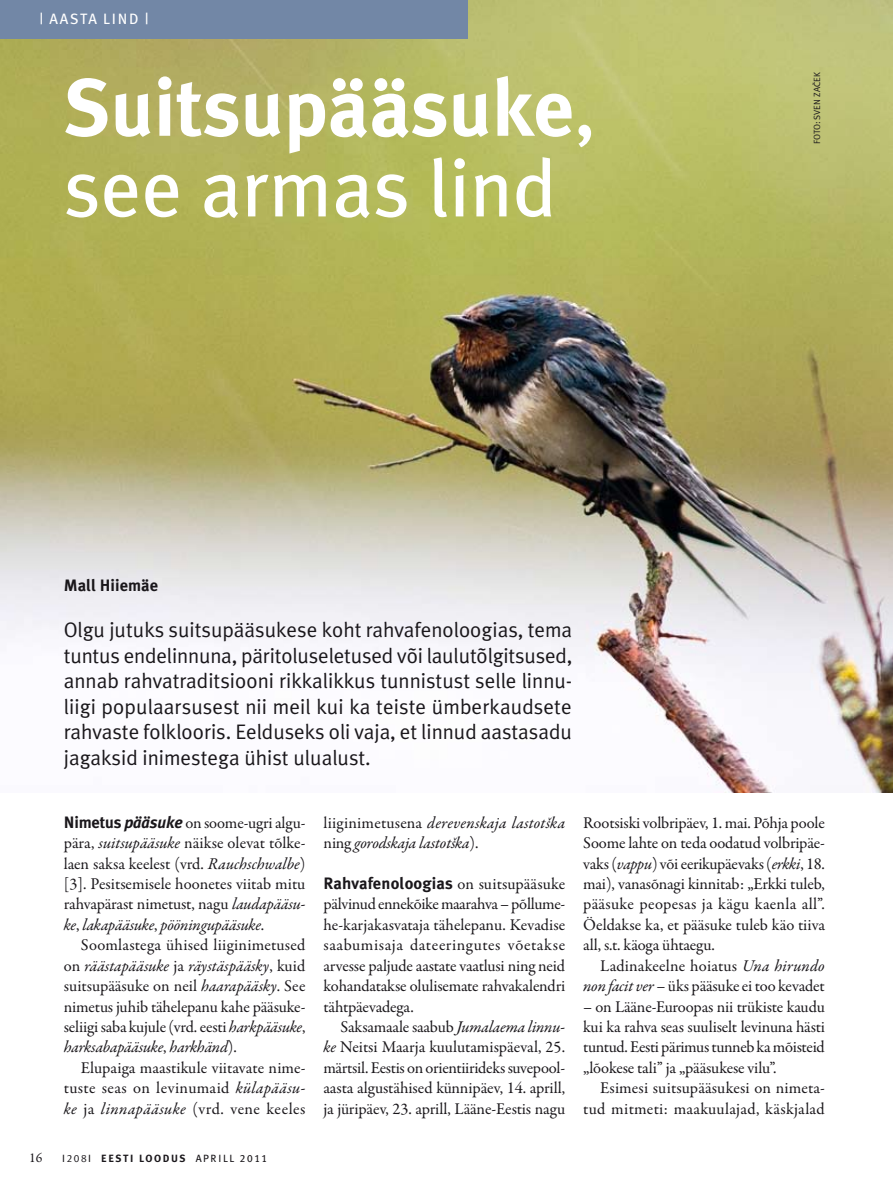
<style>
.page{position:relative;width:893px;height:1191px;background:#fff}
.page>*{position:absolute;margin:0;border:0;box-sizing:border-box;transform-origin:0 0}
.t1{font:700 80.55px/80.6px "Meta Plus";color:#fff}
.t2{font:21px/25.5px "Meta Plus Normal";color:#1a171b;text-align:justify}
.t3{font:16.5px/20.4px "Garamond Premr Pro";letter-spacing:-.005em;color:#1a171b;text-align:justify}
.t4{font:italic 16.5px/20.4px "Garamond Premr Pro";letter-spacing:-.005em;color:#1a171b}
.t5{font:700 16.5px "Meta Plus";letter-spacing:.01em;color:#1a171b}
.t6{font:15px "Meta Plus Book Caps";letter-spacing:.12em;color:#fff}
.t7{font:13.5px "Garamond Premr Pro";color:#1a171b}
.t8{font:700 10.5px "Meta Plus";letter-spacing:.15em;color:#1a171b}
.t9{font:10.5px "Meta Plus Book Caps";color:#1a171b}
.t10{font:9px "Meta Plus Normal";letter-spacing:-.005em;color:#1a171b}
.s1{font-weight:400}
.s2{font-family:"Myriad Pro"}
.s3{font-family:"Meta Plus";font-weight:700}
.s4{font-family:"Meta Plus";font-weight:700;font-style:italic}
.s5{font-style:italic}
.s6{font-family:"Meta Plus Normal Caps";font-weight:400}
.s7{font-family:"Meta Plus Book Caps";font-weight:400}
.s8{font-style:normal}
.s9{font-family:"Garamond Premr Pro";font-weight:400}
</style>
<div class="page">
<img style="left:0;top:0;width:893px;height:792px">
<div style="left:0;top:0;width:468px;height:38px;background:#7287a6"></div>
<p class="t6" style="left:40px;top:10px;width:110px">| AASTA LIND |</p>
<h1 class="t1" style="left:64px;top:67px;width:534px">Suitsupääsuke<span class="s1">, see armas lind</span></h1>
<p class="t10" style="left:812px;top:144px;width:73px;rotate:-90deg">FOTO: sven za<span class="s2">Č</span>ek</p>
<p class="t5" style="left:64px;top:575px;width:96px">Mall Hiiemäe</p>
<p class="t2" style="left:64px;top:617px;width:510px">Olgu jutuks suitsupääsukese koht rahvafenoloogias, tema tuntus endelinnuna, päritoluseletused või laulutõlgitsused, annab rahvatraditsiooni rikkalikkus tunnistust selle linnu&shy;liigi populaarsusest nii meil kui ka teiste ümberkaudsete rahvaste folklooris. Eelduseks oli vaja, et linnud aastasadu jagaksid inimestega ühist ulualust.</p>
<p class="t3" style="left:64px;top:812px;width:243px"><span class="s3">Nimetus</span> <span class="s4">pääsuke</span> on soome-ugri algu&shy;pära, <span class="s5">suitsupääsuke</span> näikse olevat tõlke&shy;laen saksa keelest (vrd. <span class="s5">Rauchschwalbe</span>) [3]. Pesitsemisele hoonetes viitab mitu rahvapärast nimetust, nagu <span class="s5">laudapääsu&shy;ke</span>, <span class="s5">lakapääsuke</span>, <span class="s5">pööningupääsuke</span>.</p>
<p class="t3" style="left:64px;top:935px;width:243px;text-indent:17px">Soomlastega ühised liiginimetused on <span class="s5">räästapääsuke</span> ja <span class="s5">räystäspääsky</span>, kuid suitsupääsuke on neil <span class="s5">haarapääsky</span>. See nimetus juhib tähelepanu kahe pääsuke&shy;seliigi saba kujule (vrd. eesti <span class="s5">harkpääsuke</span>, <span class="s5">harksabapääsuke</span>, <span class="s5">harkhänd</span>).</p>
<p class="t3" style="left:64px;top:1057px;width:243px;text-indent:17px">Elupaiga maastikule viitavate nime&shy;tuste seas on levinumaid <span class="s5">külapääsu&shy;ke</span> ja <span class="s5">linnapääsuke</span> (vrd. vene keeles</p>
<p class="t7" style="left:29px;top:1149px;width:15px">16</p>
<p class="t8" style="left:62px;top:1151px;width:163px"><span class="s1">I</span><span class="s6">208</span><span class="s1">I</span> EESTI LOODUS <span class="s7">APRILL</span></p>
<p class="t9" style="left:240px;top:1151px;width:29px">2011</p>
<p class="t4" style="left:323px;top:813px;width:243px"><span class="s8">liiginimetusena</span> derevenskaja lastotška <span class="s8">ning</span> gorodskaja lastotška<span class="s8">).</span></p>
<p class="t5" style="left:323px;top:873px;width:243px">Rahvafenoloogias <span class="s9">on suitsupääsuke</span></p>
<p class="t3" style="left:323px;top:894px;width:243px">pälvinud ennekõike maarahva – põllume&shy;he-karjakasvataja tähelepanu. Kevadise saabumisaja dateeringutes võetakse arvesse paljude aastate vaatlusi ning neid kohandatakse olulisemate rahvakalendri tähtpäevadega.</p>
<p class="t3" style="left:323px;top:1017px;width:243px;text-indent:17px">Saksamaale saabub <span class="s5">Jumalaema linnu&shy;ke</span> Neitsi Maarja kuulutamispäeval, 25. märtsil. Eestis on orientiirideks suvepool&shy;aasta algustähised künnipäev, 14. aprill, ja jüripäev, 23. aprill, Lääne-Eestis nagu</p>
<p class="t3" style="left:583px;top:812px;width:243px">Rootsiski volbripäev, 1. mai. Põhja poole Soome lahte on teda oodatud volbripäe&shy;vaks (<span class="s5">vappu</span>) või eerikupäevaks (<span class="s5">erkki</span>, 18. mai), vanasõnagi kinnitab: „Erkki tuleb, pääsuke peopesas ja kägu kaenla all”.<br>Öeldakse ka, et pääsuke tuleb käo tiiva all, s.t. käoga ühtaegu.</p>
<p class="t3" style="left:583px;top:955px;width:243px;text-align:right">Ladinakeelne hoiatus <span class="s5">Una hirundo non facit ver</span> – üks pääsuke ei too kevadet</p>
<p class="t3" style="left:583px;top:996px;width:243px">– on Lääne-Euroopas nii trükiste kaudu kui ka rahva seas suuliselt levinuna hästi tuntud. Eesti pärimus tunneb ka mõisteid „lõokese tali” ja „pääsukese vilu”.</p>
<p class="t3" style="left:583px;top:1078px;width:243px;text-align:right">Esimesi suitsupääsukesi on nimeta&shy;tud mitmeti: maakuulajad, käskjalad</p>
</div>
